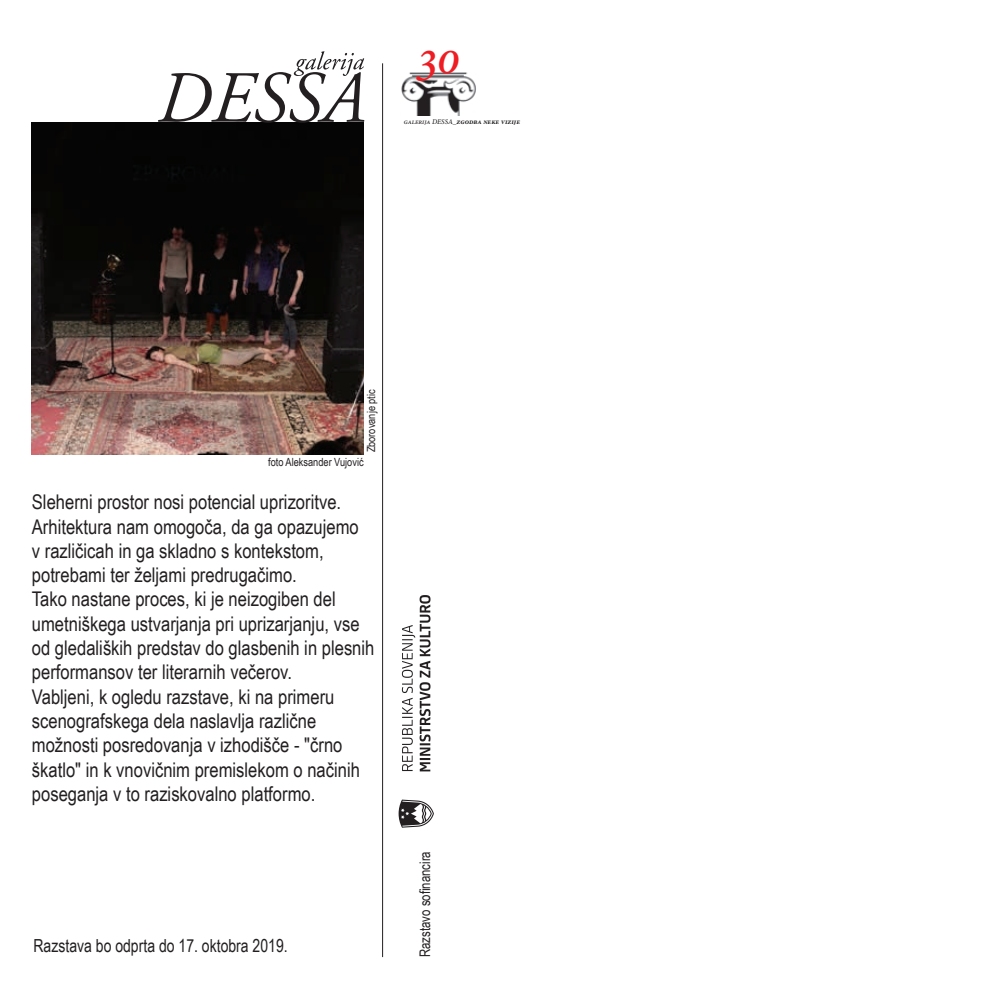
<style>
.page{position:relative;width:989px;height:989px;background:#fff}
.page>*{position:absolute;margin:0;border:0;box-sizing:border-box;transform-origin:0 0}
.t1{font:italic 500 49.27px "Minion Pro";color:#ee1d23}
.t2{font:20.25px/24.3px "Arial Narrow";color:#231f20}
.t3{font:18px "Arial Narrow";color:#231f20;scale:.95 1}
.t4{font:14.62px "Arial Narrow";color:#231f20;scale:.95 1}
.t5{font:11.25px "Arial Narrow";color:#231f20}
.t6{font:italic 700 7.2px "Minion Pro";color:#231f20}
.s1{font-weight:500}
</style>
<div class="page">
<img style="left:32px;top:123px;width:332px;height:331px">
<img style="left:401px;top:72px;width:75px;height:44px">
<svg style="left:398px;top:799px;width:36px;height:28px"></svg>
<svg style="left:402px;top:595px;width:28px;height:176px"></svg>
<svg style="left:158px;top:51px;width:206px;height:72px"></svg>
<hr style="left:382px;top:63px;width:1px;height:894px;background:#231f20">
<h1 class="t1" style="left:416px;top:23px;width:45px">30</h1>
<p class="t6" style="left:404px;top:117px;width:118px"><span class="s1">galerija DESSA_</span>zgodba neke vizije</p>
<p class="t5" style="left:363px;top:452px;width:65px;rotate:-90deg">Zborovanje ptic</p>
<p class="t5" style="left:268px;top:453px;width:97px">foto Aleksander Vujović</p>
<p class="t2" style="left:32px;top:489px;width:344px">Sleherni prostor nosi potencial uprizoritve.<br>Arhitektura nam omogoča, da ga opazujemo<br>v različicah in ga skladno s kontekstom, potrebami ter željami predrugačimo.<br>Tako nastane proces, ki je neizogiben del umetniškega ustvarjanja pri uprizarjanju, vse od gledaliških predstav do glasbenih in plesnih performansov ter literarnih večerov.<br>Vabljeni, k ogledu razstave, ki na primeru scenografskega dela naslavlja različne možnosti posredovanja v izhodišče - "črno škatlo" in k vnovičnim premislekom o načinih poseganja v to raziskovalno platformo.</p>
<p class="t3" style="left:34px;top:932px;width:269px">Razstava bo odprta do 17. oktobra 2019.</p>
<p class="t4" style="left:414px;top:957px;width:113px;rotate:-90deg">Razstavo sofinancira</p>
</div>
